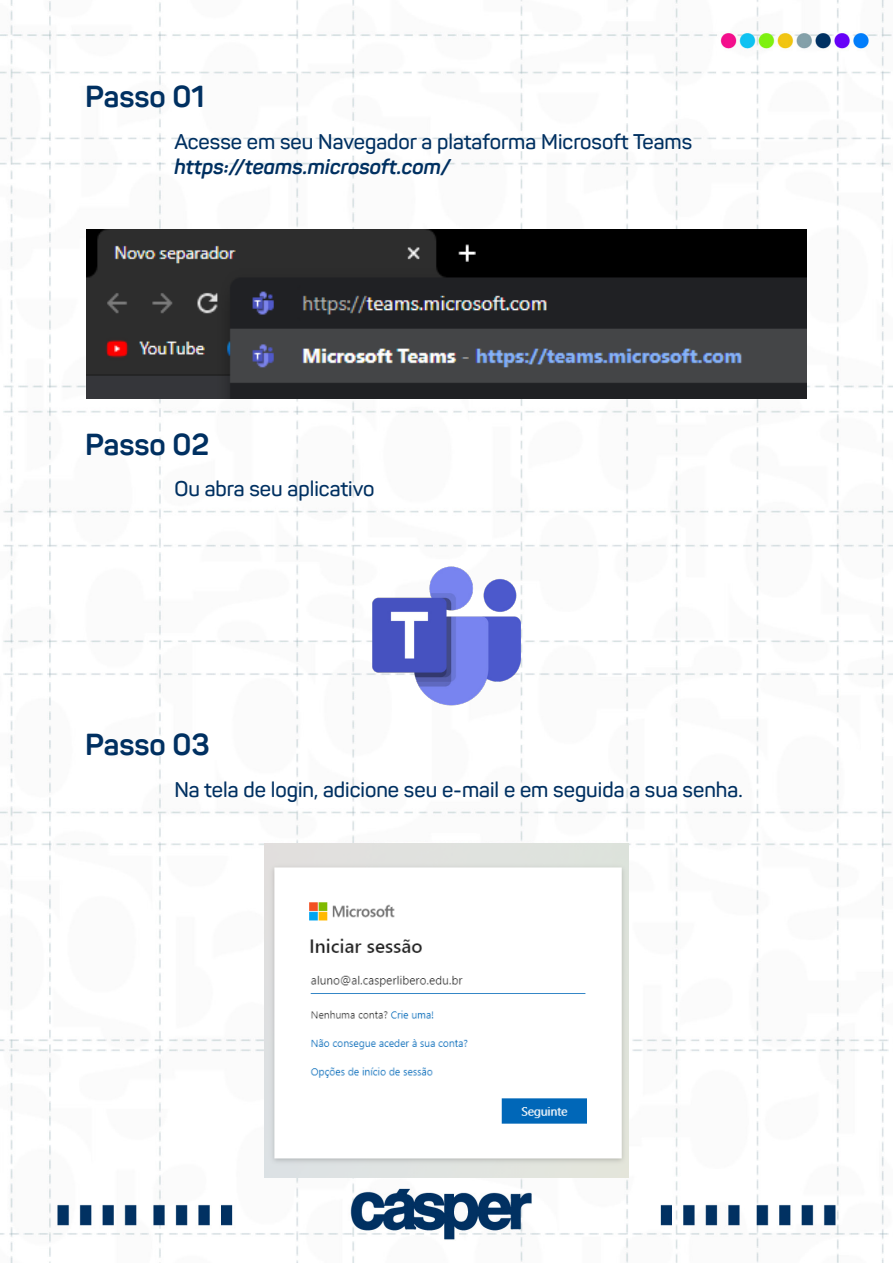
<style>
.page{position:relative;width:893px;height:1263px;background:#fff}
.page>*{position:absolute;margin:0;border:0;box-sizing:border-box;transform-origin:0 0}
.t1{font:700 30px "Panton";color:#003061}
.Paragraph_Style_semi{font:600 21px "Panton";color:#003061}
.Paragraph_Style_semi-2{font:italic 700 21px "Panton";color:#003061}
</style>
<div class="page">
<img style="left:0;top:0;width:893px;height:1263px">
<img style="left:86px;top:230px;width:721px;height:168px">
<img style="left:264px;top:844px;width:365px;height:334px">
<img style="left:362px;top:550px;width:169px;height:169px">
<p class="t1" style="left:85px;top:78px;width:121px">Passo 01</p>
<p class="Paragraph_Style_semi" style="left:174px;top:128px;width:520px">Acesse em seu Navegador a plataforma Microsoft Teams</p>
<p class="Paragraph_Style_semi-2" style="left:174px;top:153px;width:278px">https://teams.microsoft.com/</p>
<p class="t1" style="left:85px;top:425px;width:126px">Passo 02</p>
<p class="Paragraph_Style_semi" style="left:174px;top:476px;width:202px">Ou abra seu aplicativo</p>
<p class="t1" style="left:85px;top:726px;width:126px">Passo 03</p>
<p class="Paragraph_Style_semi" style="left:174px;top:776px;width:570px">Na tela de login, adicione seu e-mail e em seguida a sua senha.</p>
</div>
